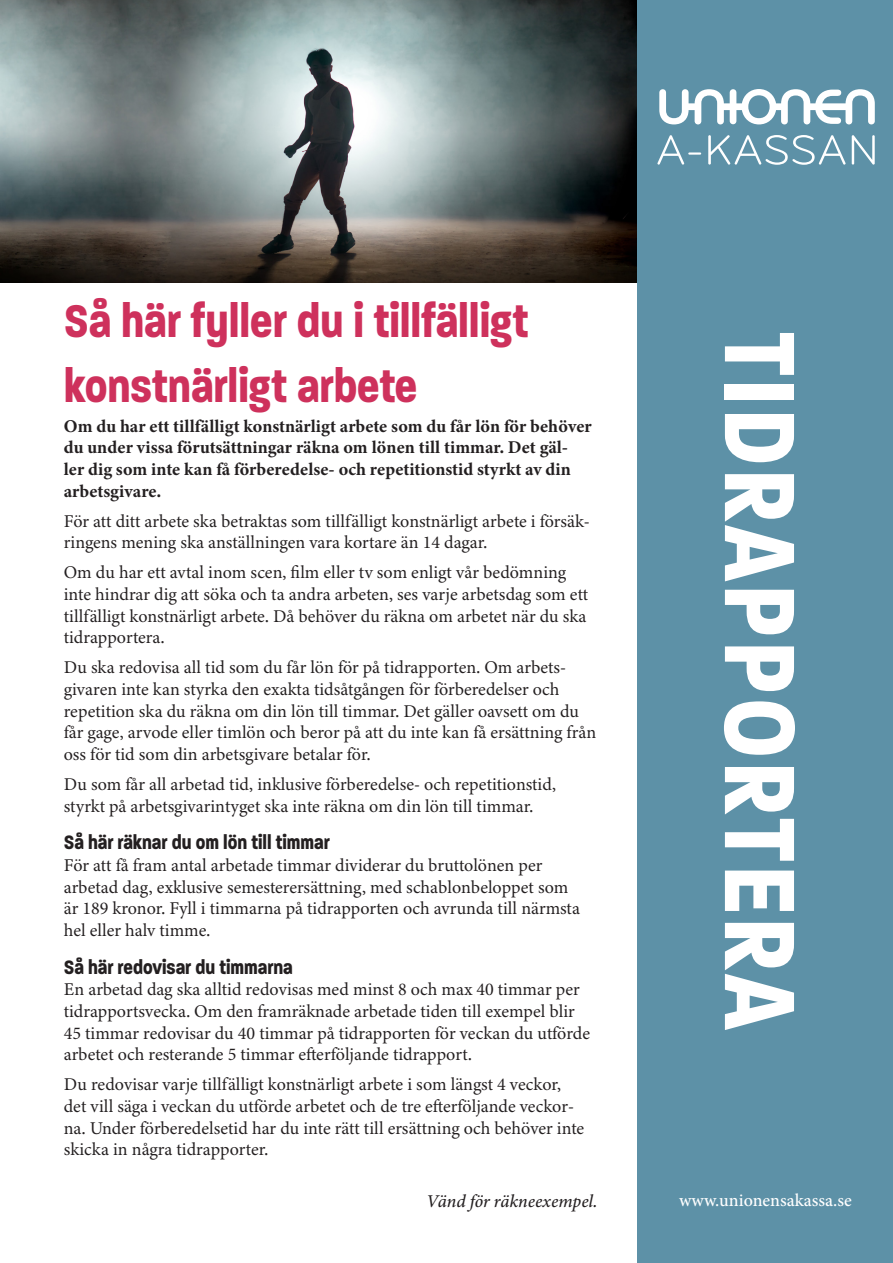
<style>
.page{position:relative;width:893px;height:1263px;background:#fff}
.page>*{position:absolute;margin:0;border:0;box-sizing:border-box;transform-origin:0 0}
.t1{font:700 108px "Paralucent Condensed";letter-spacing:.03em;color:#fff}
.t2{font:700 49.5px "Paralucent Condensed";color:#ce315c}
.t3{font:700 21px "Paralucent Condensed";color:#231f20}
.t4{font:18px/21.6px "Minion 3";color:#231f20}
.t5{font:700 18px/21.6px "Minion 3";color:#231f20}
.t6{font:500 18px "Minion Pro";color:#fff}
.t7{font:italic 500 18px "Minion 3";color:#231f20}
</style>
<div class="page">
<img style="left:1px;top:0;width:637px;height:282px">
<div style="left:638px;top:0;width:255px;height:1263px;background:#5d91a7"></div>
<svg style="left:659px;top:89px;width:216px;height:35px"></svg>
<svg style="left:657px;top:135px;width:44px;height:30px"></svg>
<svg style="left:708px;top:135px;width:138px;height:30px"></svg>
<svg style="left:852px;top:135px;width:23px;height:30px"></svg>
<p class="t2" style="left:64px;top:291px;width:466px">Så här fyller du i tillfälligt</p>
<p class="t1" style="left:824px;top:332px;width:700px;rotate:90deg">TIDRAPPORTERA</p>
<p class="t2" style="left:64px;top:356px;width:355px">konstnärligt arbete</p>
<p class="t5" style="left:64px;top:415px;width:529px">Om du har ett tillfälligt konstnärligt arbete som du får lön för behöver du under vissa förutsättningar räkna om lönen till timmar. Det gäl&shy;ler dig som inte kan få förberedelse- och repetitionstid styrkt av din arbetsgivare.</p>
<p class="t4" style="left:64px;top:510px;width:528px">För att ditt arbete ska betraktas som tillfälligt konstnärligt arbete i försäk&shy;ringens mening ska anställningen vara kortare än 14 dagar.</p>
<p class="t4" style="left:64px;top:562px;width:526px">Om du har ett avtal inom scen, film eller tv som enligt vår bedömning inte hindrar dig att söka och ta andra arbeten, ses varje arbetsdag som ett tillfälligt konstnärligt arbete. Då behöver du räkna om arbetet när du ska tidrapportera.</p>
<p class="t4" style="left:64px;top:657px;width:534px">Du ska redovisa all tid som du får lön för på tidrapporten. Om arbets&shy;givaren inte kan styrka den exakta tidsåtgången för förberedelser och repetition ska du räkna om din lön till timmar. Det gäller oavsett om du får gage, arvode eller timlön och beror på att du inte kan få ersättning från oss för tid som din arbetsgivare betalar för.</p>
<p class="t4" style="left:64px;top:773px;width:494px">Du som får all arbetad tid, inklusive förberedelse- och repetitionstid, styrkt på arbetsgivarintyget ska inte räkna om din lön till timmar.</p>
<p class="t3" style="left:64px;top:830px;width:267px">Så här räknar du om lön till timmar</p>
<p class="t4" style="left:64px;top:854px;width:480px">För att få fram antal arbetade timmar dividerar du bruttolönen per</p>
<p class="t4" style="left:64px;top:876px;width:506px">arbetad dag, exklusive semesterersättning, med schablonbeloppet som</p>
<p class="t4" style="left:64px;top:897px;width:518px">är 189 kronor. Fyll i timmarna på tidrapporten och avrunda till närmsta hel eller halv timme.</p>
<p class="t3" style="left:64px;top:954px;width:230px">Så här redovisar du timmarna</p>
<p class="t4" style="left:64px;top:979px;width:528px">En arbetad dag ska alltid redovisas med minst 8 och max 40 timmar per tidrapportsvecka. Om den framräknade arbetade tiden till exempel blir 45 timmar redovisar du 40 timmar på tidrapporten för veckan du utförde arbetet och resterande 5 timmar efterföljande tidrapport.</p>
<p class="t4" style="left:64px;top:1074px;width:522px">Du redovisar varje tillfälligt konstnärligt arbete i som längst 4 veckor, det vill säga i veckan du utförde arbetet och de tre efterföljande veckor&shy;na. Under förberedelsetid har du inte rätt till ersättning och behöver inte skicka in några tidrapporter.</p>
<p class="t7" style="left:427px;top:1188px;width:171px">Vänd för räkneexempel.</p>
<p class="t6" style="left:679px;top:1188px;width:174px">www.unionensakassa.se</p>
</div>
